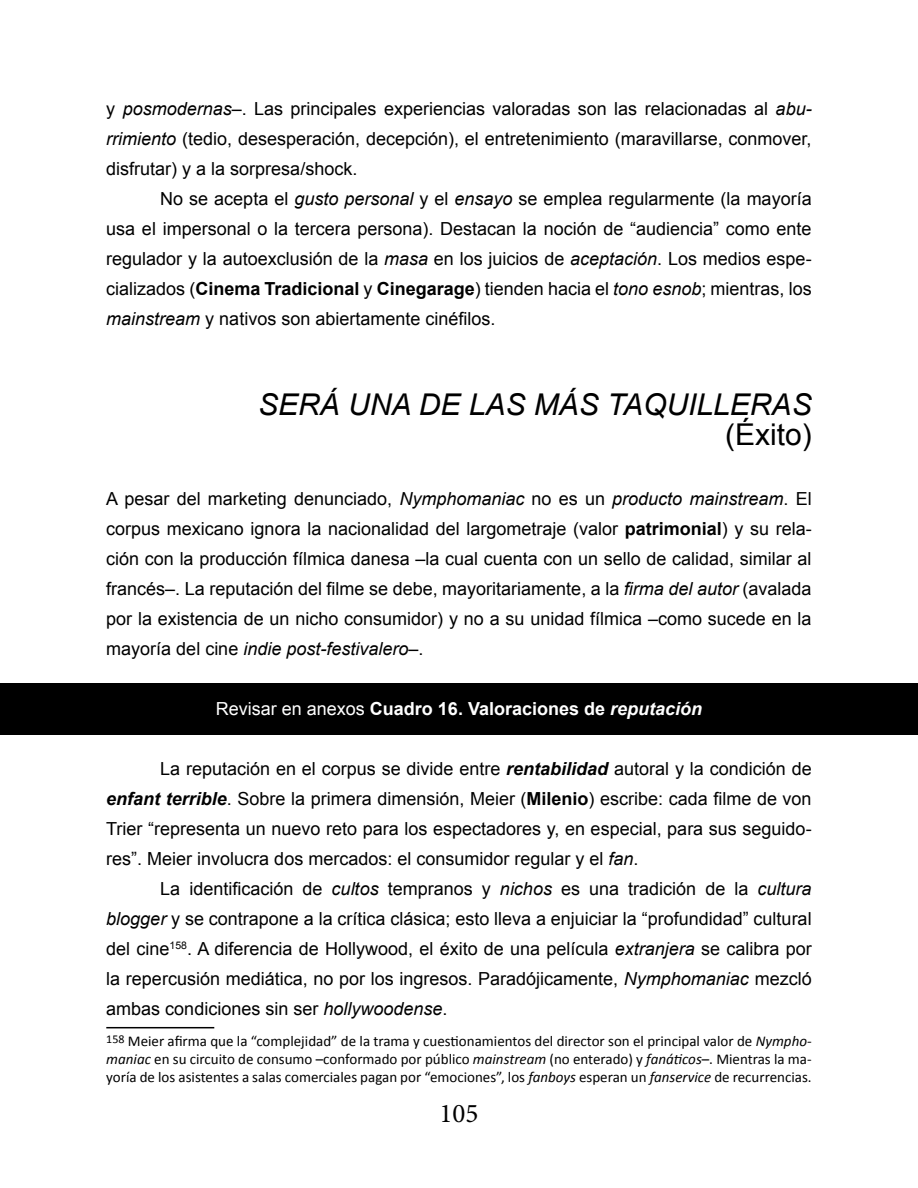
<style>
.page{position:relative;width:918px;height:1188px;background:#fff}
.page>*{position:absolute;margin:0;border:0;box-sizing:border-box;transform-origin:0 0}
.t1{font:italic 30px "Arial";color:#000}
.t2{font:30px "Arial";color:#000}
.t3{font:27px "Minion Pro";color:#000}
.t4{font:18px/30px "Arial";color:#000;text-align:justify}
.t5{font:700 18px "Arial";color:#fff}
.t6{font:15px/18px "Calibri";color:#000;text-align:justify}
.s1{font-style:italic}
.s2{font-weight:700}
.s3{font-weight:400}
.s4{font-weight:700;font-style:italic}
</style>
<div class="page">
<div style="left:0;top:683px;width:918px;height:51px;background:#000"></div>
<hr style="left:106px;top:1027px;width:108px;height:1px;background:#000">
<p class="t4" style="left:106px;top:93px;width:707px">y <span class="s1">posmodernas</span>–. Las principales experiencias valoradas son las relacionadas al <span class="s1">abu&shy;rrimiento</span> (tedio, desesperación, decepción), el entretenimiento (maravillarse, conmover, disfrutar) y a la sorpresa/shock.</p>
<p class="t4" style="left:106px;top:183px;width:707px;text-indent:54px">No se acepta el <span class="s1">gusto personal</span> y el <span class="s1">ensayo</span> se emplea regularmente (la mayoría usa el impersonal o la tercera persona). Destacan la noción de “audiencia” como ente regulador y la autoexclusión de la <span class="s1">masa</span> en los juicios de <span class="s1">aceptación</span>. Los medios espe&shy;cializados (<span class="s2">Cinema Tradicional</span> y <span class="s2">Cinegarage</span>) tienden hacia el <span class="s1">tono esnob</span>; mientras, los <span class="s1">mainstream</span> y nativos son abiertamente cinéfilos.</p>
<h1 class="t1" style="left:258px;top:385px;width:555px">SERÁ UNA DE LAS MÁS TAQUILLERAS</h1>
<h1 class="t2" style="left:725px;top:414px;width:88px">(Éxito)</h1>
<p class="t4" style="left:106px;top:483px;width:707px">A pesar del marketing denunciado, <span class="s1">Nymphomaniac</span> no es un <span class="s1">producto mainstream</span>. El corpus mexicano ignora la nacionalidad del largometraje (valor <span class="s2">patrimonial</span>) y su rela&shy;ción con la producción fílmica danesa –la cual cuenta con un sello de calidad, similar al francés–. La reputación del filme se debe, mayoritariamente, a la <span class="s1">firma del autor</span> (avalada por la existencia de un nicho consumidor) y no a su unidad fílmica –como sucede en la mayoría del cine <span class="s1">indie post-festivalero</span>–.</p>
<p class="t5" style="left:216px;top:696px;width:488px"><span class="s3">Revisar en anexos</span> Cuadro 16. Valoraciones de <span class="s1">reputación</span></p>
<p class="t4" style="left:106px;top:753px;width:707px;text-indent:54px">La reputación en el corpus se divide entre <span class="s4">rentabilidad</span> autoral y la condición de <span class="s4">enfant terrible</span>. Sobre la primera dimensión, Meier (<span class="s2">Milenio</span>) escribe: cada filme de von Trier “representa un nuevo reto para los espectadores y, en especial, para sus seguido&shy;res”. Meier involucra dos mercados: el consumidor regular y el <span class="s1">fan</span>.</p>
<p class="t4" style="left:106px;top:873px;width:707px;text-indent:54px">La identificación de <span class="s1">cultos</span> tempranos y <span class="s1">nichos</span> es una tradición de la <span class="s1">cultura blogger</span> y se contrapone a la crítica clásica; esto lleva a enjuiciar la “profundidad” cultural del cine<sup>158</sup>. A diferencia de Hollywood, el éxito de una película <span class="s1">extranjera</span> se calibra por la repercusión mediática, no por los ingresos. Paradójicamente, <span class="s1">Nymphomaniac</span> mezcló ambas condiciones sin ser <span class="s1">hollywoodense</span>.</p>
<p class="t6" style="left:106px;top:1031px;width:707px"><sup>158</sup> Meier afirma que la “complejidad” de la trama y cuestionamientos del director son el principal valor de <span class="s1">Nympho&shy;maniac</span> en su circuito de consumo –conformado por público <span class="s1">mainstream</span> (no enterado) y <span class="s1">fanáticos</span>–. Mientras la ma&shy;yoría de los asistentes a salas comerciales pagan por “emociones”, los <span class="s1">fanboys</span> esperan un <span class="s1">fanservice</span> de recurrencias.</p>
<h2 class="t3" style="left:440px;top:1095px;width:40px">105</h2>
</div>
